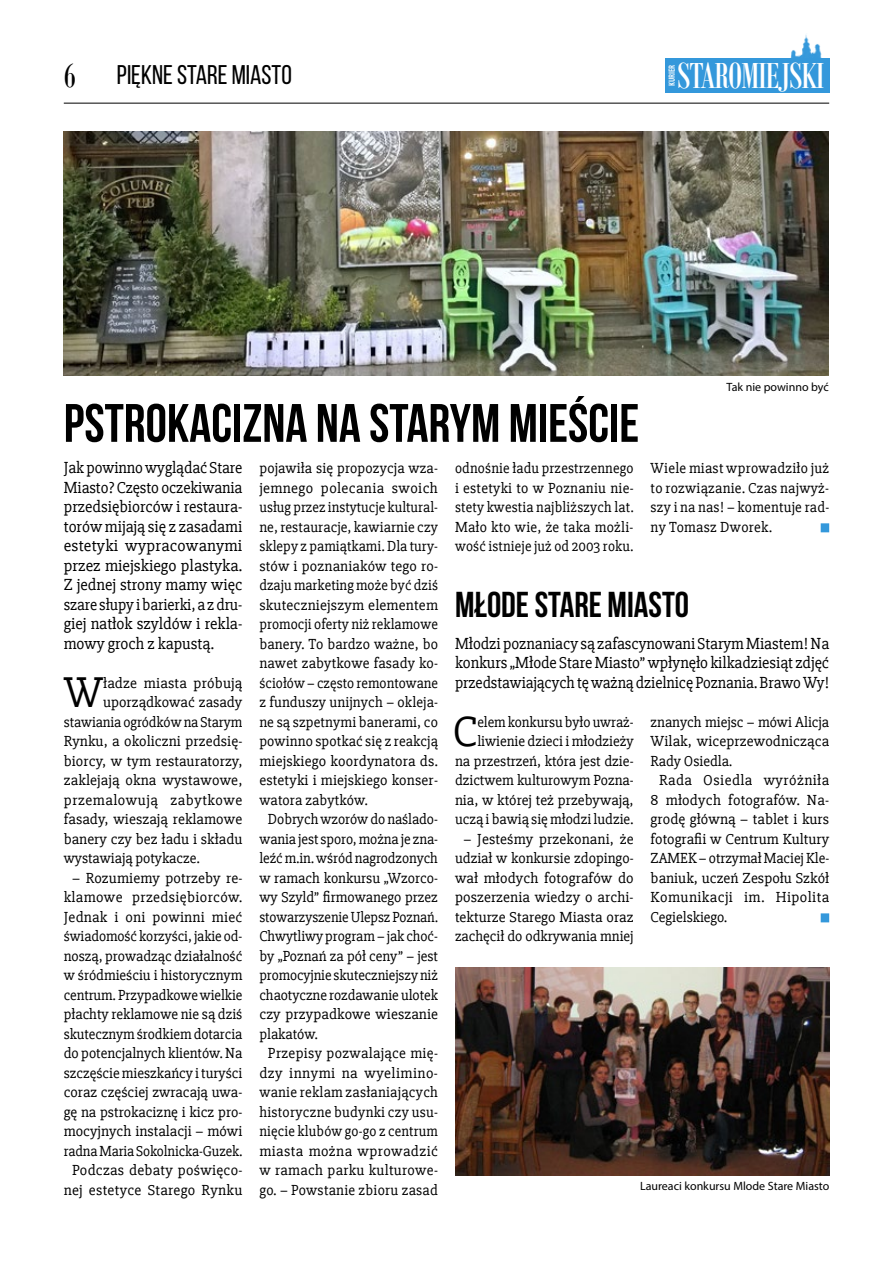
<style>
.page{position:relative;width:893px;height:1263px;background:#fff}
.page>*{position:absolute;margin:0;border:0;box-sizing:border-box;transform-origin:0 0}
.t1{font:700 54px "Bebas Neue";color:#000}
.t2{font:44.25px "Slabo 27 px";color:#000}
.t3{font:39px "Bodoni MT Condensed";letter-spacing:-.025em;color:#fff}
.t4{font:700 36px "Bebas Neue";color:#000}
.t5{font:27px "Bebas Neue";color:#000}
.t6{font:16.5px/19.5px "Slabo 27 px";letter-spacing:-.005em;color:#000;text-align:justify}
.t7{font:15px/19.5px "Slabo 27 px";letter-spacing:.005em;color:#000;text-align:center}
.t8{font:15px "Slabo 27 px";letter-spacing:.03em;color:#000}
.t9{font:15px "Slabo 27 px";letter-spacing:.025em;color:#000}
.t10{font:15px "Slabo 27 px";letter-spacing:.035em;color:#000}
.t11{font:12px "Myriad Pro";color:#000}
.t12{font:600 condensed 9px "Myriad Pro";letter-spacing:-.005em;color:#fff}
.s1{font-family:"Bodoni MT Condensed";font-size:36px}
</style>
<div class="page">
<hr style="left:64px;top:103px;width:765px;height:1px;background:#000">
<img style="left:455px;top:968px;width:374px;height:207px">
<img style="left:64px;top:131px;width:765px;height:245px">
<img style="left:791px;top:35px;width:32px;height:24px">
<div style="left:665px;top:59px;width:164px;height:34px;background:#3498db"></div>
<div style="left:821px;top:523px;width:8px;height:9px;background:#3498db"></div>
<div style="left:821px;top:913px;width:8px;height:9px;background:#3498db"></div>
<h3 class="t5" style="left:64px;top:60px;width:230px"><span class="s1">6</span> PIĘKNE STARE MIASTO</h3>
<p class="t12" style="left:667px;top:86px;width:23px;rotate:-90deg">KURIER</p>
<h3 class="t3" style="left:677px;top:52px;width:149px">STAROMIEJSKI</h3>
<p class="t11" style="left:726px;top:379px;width:104px">Tak nie powinno być</p>
<h1 class="t1" style="left:64px;top:394px;width:577px">PSTROKACIZNA NA STARYM MIEŚCIE</h1>
<p class="t6" style="left:64px;top:458px;width:180px">Jak powinno wyglądać Stare Miasto? Często oczekiwania przedsiębiorców i restaura&shy;torów mijają się z zasadami estetyki wypracowanymi przez miejskiego plastyka.<br>Z jednej strony mamy więc szare słupy i barierki, a z dru&shy;giej natłok szyldów i rekla&shy;mowy groch z kapustą.</p>
<h2 class="t2" style="left:64px;top:667px;width:41px">W</h2>
<p class="t7" style="left:103px;top:673px;width:141px">ładze miasta próbują</p>
<p class="t7" style="left:259px;top:458px;width:180px">pojawiła się propozycja wza-</p>
<p class="t9" style="left:259px;top:479px;width:180px">jemnego polecania swoich</p>
<p class="t7" style="left:259px;top:497px;width:180px">usług przez instytucje kultural-</p>
<p class="t7" style="left:259px;top:517px;width:180px">ne, restauracje, kawiarnie czy</p>
<p class="t7" style="left:259px;top:536px;width:180px">sklepy z pamiątkami. Dla tury-</p>
<p class="t7" style="left:259px;top:556px;width:180px">stów i poznaniaków tego ro-</p>
<p class="t7" style="left:259px;top:575px;width:180px">dzaju marketing może być dziś</p>
<p class="t7" style="left:259px;top:595px;width:180px">skuteczniejszym elementem</p>
<p class="t7" style="left:259px;top:614px;width:180px">promocji oferty niż reklamowe</p>
<p class="t7" style="left:259px;top:634px;width:180px">banery. To bardzo ważne, bo</p>
<p class="t7" style="left:259px;top:653px;width:180px">nawet zabytkowe fasady ko-</p>
<p class="t7" style="left:259px;top:673px;width:180px">ściołów – często remontowane</p>
<p class="t7" style="left:259px;top:692px;width:180px">z funduszy unijnych – okleja-</p>
<p class="t7" style="left:259px;top:712px;width:180px">ne są szpetnymi banerami, co</p>
<p class="t7" style="left:259px;top:731px;width:180px">powinno spotkać się z reakcją</p>
<p class="t7" style="left:259px;top:751px;width:180px">miejskiego koordynatora ds.</p>
<p class="t7" style="left:259px;top:770px;width:180px">estetyki i miejskiego konser-</p>
<p class="t7" style="left:259px;top:790px;width:110px">watora zabytków.</p>
<p class="t7" style="left:268px;top:809px;width:172px">Dobrych wzorów do naślado-</p>
<p class="t7" style="left:259px;top:829px;width:180px">wania jest sporo, można je zna-</p>
<p class="t7" style="left:259px;top:848px;width:180px">leźć m.in. wśród nagrodzonych</p>
<p class="t7" style="left:259px;top:868px;width:180px">w ramach konkursu „Wzorco-</p>
<p class="t7" style="left:259px;top:887px;width:180px">wy Szyld” firmowanego przez</p>
<p class="t7" style="left:259px;top:907px;width:180px">stowarzyszenie Ulepsz Poznań.</p>
<p class="t7" style="left:259px;top:926px;width:180px">Chwytliwy program – jak choć-</p>
<p class="t7" style="left:259px;top:946px;width:180px">by „Poznań za pół ceny” – jest</p>
<p class="t7" style="left:259px;top:965px;width:180px">promocyjnie skuteczniejszy niż</p>
<p class="t7" style="left:259px;top:985px;width:180px">chaotyczne rozdawanie ulotek</p>
<p class="t7" style="left:259px;top:1004px;width:180px">czy przypadkowe wieszanie</p>
<p class="t7" style="left:259px;top:1024px;width:60px">plakatów.</p>
<p class="t7" style="left:268px;top:1043px;width:172px">Przepisy pozwalające mię-</p>
<p class="t8" style="left:259px;top:1064px;width:180px">dzy innymi na wyelimino-</p>
<p class="t7" style="left:259px;top:1082px;width:180px">wanie reklam zasłaniających</p>
<p class="t7" style="left:259px;top:1102px;width:180px">historyczne budynki czy usu-</p>
<p class="t7" style="left:259px;top:1121px;width:180px">nięcie klubów go-go z centrum</p>
<p class="t9" style="left:259px;top:1142px;width:180px">miasta można wprowadzić</p>
<p class="t7" style="left:259px;top:1160px;width:180px">w ramach parku kulturowe-</p>
<p class="t7" style="left:259px;top:1180px;width:180px">go. – Powstanie zbioru zasad</p>
<p class="t7" style="left:455px;top:458px;width:180px;text-align:justify">odnośnie ładu przestrzennego i estetyki to w Poznaniu nie&shy;stety kwestia najbliższych lat.<br>Mało kto wie, że taka możli&shy;wość istnieje już od 2003 roku.</p>
<p class="t7" style="left:651px;top:458px;width:180px;text-align:justify">Wiele miast wprowadziło już to rozwiązanie. Czas najwyż&shy;szy i na nas! – komentuje rad&shy;ny Tomasz Dworek.</p>
<h3 class="t4" style="left:455px;top:585px;width:236px">MŁODE STARE MIASTO</h3>
<p class="t6" style="left:455px;top:633px;width:376px">Młodzi poznaniacy są zafascynowani Starym Miastem! Na konkurs „Młode Stare Miasto” wpłynęło kilkadziesiąt zdjęć przedstawiających tę ważną dzielnicę Poznania. Brawo Wy!</p>
<h2 class="t2" style="left:453px;top:706px;width:26px">C</h2>
<p class="t7" style="left:103px;top:692px;width:141px">uporządkować zasady</p>
<p class="t7" style="left:64px;top:712px;width:180px">stawiania ogródków na Starym</p>
<p class="t7" style="left:64px;top:731px;width:180px">Rynku, a okoliczni przedsię-</p>
<p class="t7" style="left:64px;top:751px;width:180px">biorcy, w tym restauratorzy,</p>
<p class="t7" style="left:64px;top:770px;width:180px">zaklejają okna wystawowe,</p>
<p class="t10" style="left:64px;top:791px;width:180px">przemalowują zabytkowe</p>
<p class="t7" style="left:64px;top:809px;width:180px">fasady, wieszają reklamowe</p>
<p class="t7" style="left:64px;top:829px;width:180px">banery czy bez ładu i składu</p>
<p class="t7" style="left:64px;top:848px;width:138px">wystawiają potykacze.</p>
<p class="t7" style="left:64px;top:868px;width:180px">– Rozumiemy potrzeby re&shy;klamowe przedsiębiorców.<br>Jednak i oni powinni mieć świadomość korzyści, jakie od&shy;noszą, prowadząc działalność w śródmieściu i historycznym centrum. Przypadkowe wielkie płachty reklamowe nie są dziś skutecznym środkiem dotarcia do potencjalnych klientów. Na szczęście mieszkańcy i turyści coraz częściej zwracają uwa&shy;gę na pstrokaciznę i kicz pro&shy;mocyjnych instalacji – mówi radna Maria Sokolnicka-Guzek.<br>Podczas debaty poświęco&shy;nej estetyce Starego Rynku</p>
<p class="t7" style="left:455px;top:712px;width:180px;text-align:right">elem konkursu było uwraż&shy;liwienie dzieci i młodzieży<br>na przestrzeń, która jest dzie&shy;dzictwem kulturowym Pozna&shy;nia, w której też przebywają, uczą i bawią się młodzi ludzie.</p>
<p class="t7" style="left:455px;top:829px;width:180px">– Jesteśmy przekonani, że udział w konkursie zdopingo&shy;wał młodych fotografów do poszerzenia wiedzy o archi&shy;tekturze Starego Miasta oraz zachęcił do odkrywania mniej</p>
<p class="t7" style="left:651px;top:712px;width:180px">znanych miejsc – mówi Alicja</p>
<p class="t7" style="left:651px;top:731px;width:180px">Wilak, wiceprzewodnicząca</p>
<p class="t7" style="left:651px;top:751px;width:83px">Rady Osiedla.</p>
<p class="t8" style="left:659px;top:772px;width:172px">Rada Osiedla wyróżniła</p>
<p class="t7" style="left:651px;top:790px;width:180px">8 młodych fotografów. Na-</p>
<p class="t7" style="left:651px;top:809px;width:180px">grodę główną – tablet i kurs</p>
<p class="t7" style="left:651px;top:829px;width:180px">fotografii w Centrum Kultury</p>
<p class="t7" style="left:651px;top:848px;width:180px">ZAMEK – otrzymał Maciej Kle-</p>
<p class="t7" style="left:651px;top:868px;width:180px">baniuk, uczeń Zespołu Szkół</p>
<p class="t8" style="left:651px;top:889px;width:180px">Komunikacji im. Hipolita</p>
<p class="t7" style="left:651px;top:907px;width:78px">Cegielskiego.</p>
<p class="t11" style="left:640px;top:1179px;width:191px">Laureaci konkursu Mlode Stare Miasto</p>
</div>
